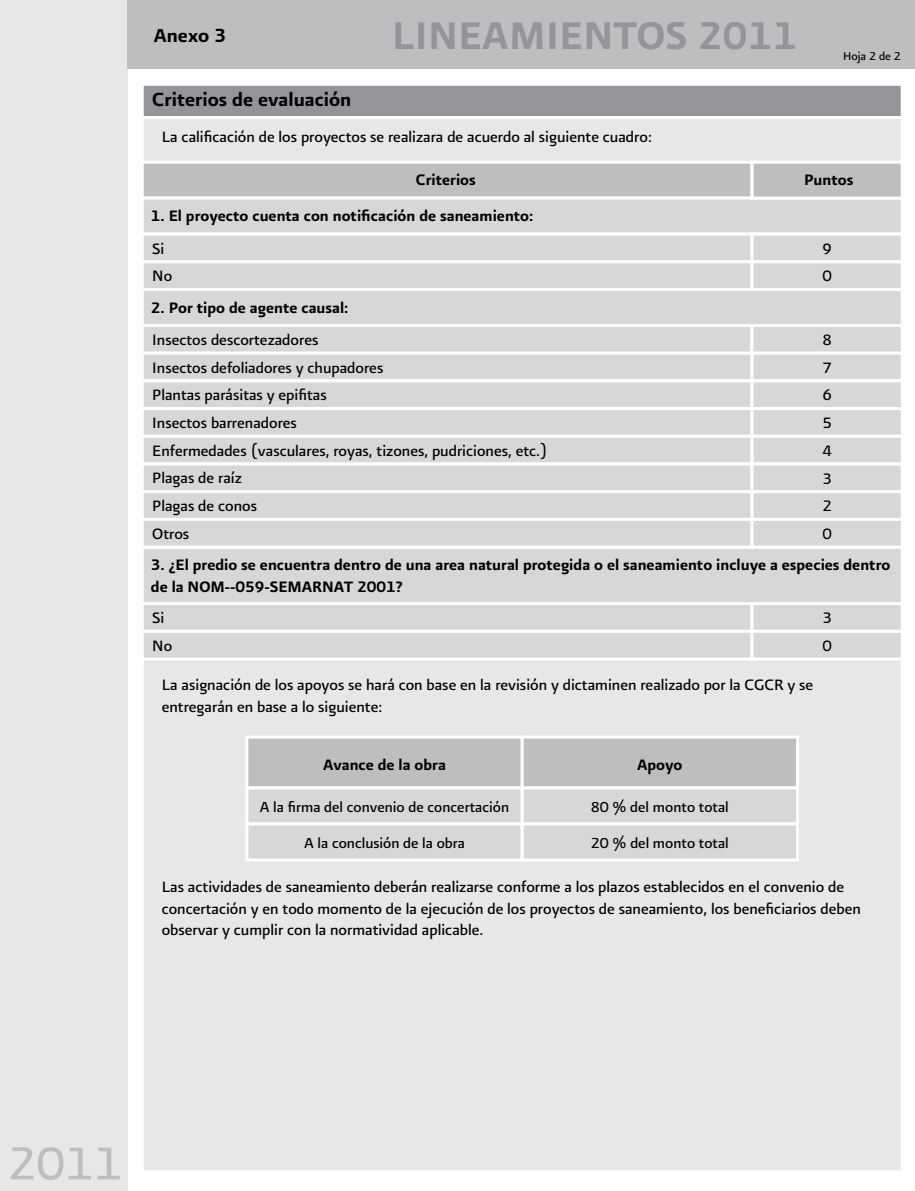
<style>
.page{position:relative;width:915px;height:1191px;background:#fff}
.page>*{position:absolute;margin:0;border:0;box-sizing:border-box;transform-origin:0 0}
.t1{font:45.75px "Presidencia Firme";letter-spacing:.01em;color:#939598}
.t2{font:22.5px "Presidencia Firme";color:#000}
.t3{font:18px/21.6px "Presidencia Base";color:#000}
.t4{font:18px/21.6px "Presidencia Firme";color:#000}
.t5{font:17.25px "Presidencia Base";color:#000}
.t6{font:13.5px "Presidencia Base";color:#000}
</style>
<div class="page">
<div style="left:0;top:0;width:128px;height:1191px;background:#e6e7e8"></div>
<div style="left:128px;top:0;width:786px;height:68px;background:#bcbec0"></div>
<svg style="left:11px;top:1147px;width:80px;height:33px"></svg>
<svg style="left:97px;top:1147px;width:23px;height:32px"></svg>
<div style="left:142px;top:84px;width:759px;height:1087px;background:#e6e7e8"></div>
<div style="left:142px;top:84px;width:759px;height:33px;background:#939598"></div>
<div style="left:141px;top:83px;width:762px;height:36px;border:3px solid #fff"></div>
<div style="left:142px;top:162px;width:609px;height:36px;background:#bcbec0"></div>
<div style="left:141px;top:161px;width:612px;height:39px;border:3px solid #fff"></div>
<div style="left:142px;top:198px;width:759px;height:36px;background:#d5d7d8"></div>
<div style="left:141px;top:197px;width:762px;height:39px;border:3px solid #fff"></div>
<div style="left:142px;top:234px;width:609px;height:28px;background:#d5d7d8"></div>
<div style="left:141px;top:233px;width:612px;height:30px;border:3px solid #fff"></div>
<div style="left:751px;top:234px;width:150px;height:28px;background:#d5d7d8"></div>
<div style="left:750px;top:233px;width:153px;height:30px;border:3px solid #fff"></div>
<div style="left:142px;top:262px;width:609px;height:27px;background:#d5d7d8"></div>
<div style="left:141px;top:260px;width:612px;height:31px;border:3px solid #fff"></div>
<div style="left:751px;top:262px;width:150px;height:27px;background:#d5d7d8"></div>
<div style="left:750px;top:260px;width:153px;height:31px;border:3px solid #fff"></div>
<div style="left:142px;top:547px;width:759px;height:56px;background:#d5d7d8"></div>
<div style="left:141px;top:545px;width:762px;height:60px;border:3px solid #fff"></div>
<div style="left:142px;top:603px;width:609px;height:28px;background:#d5d7d8"></div>
<div style="left:141px;top:602px;width:612px;height:31px;border:3px solid #fff"></div>
<div style="left:751px;top:603px;width:150px;height:28px;background:#d5d7d8"></div>
<div style="left:750px;top:602px;width:153px;height:31px;border:3px solid #fff"></div>
<div style="left:247px;top:737px;width:275px;height:51px;background:#bcbec0"></div>
<div style="left:245px;top:735px;width:278px;height:54px;border:3px solid #fff"></div>
<div style="left:522px;top:737px;width:275px;height:51px;background:#bcbec0"></div>
<div style="left:520px;top:735px;width:278px;height:54px;border:3px solid #fff"></div>
<div style="left:247px;top:788px;width:275px;height:36px;background:#d5d7d8"></div>
<div style="left:245px;top:786px;width:278px;height:39px;border:3px solid #fff"></div>
<div style="left:522px;top:788px;width:275px;height:36px;background:#d5d7d8"></div>
<div style="left:520px;top:786px;width:278px;height:39px;border:3px solid #fff"></div>
<div style="left:247px;top:824px;width:275px;height:36px;background:#d5d7d8"></div>
<div style="left:245px;top:822px;width:278px;height:39px;border:3px solid #fff"></div>
<div style="left:522px;top:824px;width:275px;height:36px;background:#d5d7d8"></div>
<div style="left:520px;top:822px;width:278px;height:39px;border:3px solid #fff"></div>
<div style="left:142px;top:631px;width:609px;height:28px;background:#d5d7d8"></div>
<div style="left:141px;top:630px;width:612px;height:30px;border:3px solid #fff"></div>
<div style="left:751px;top:631px;width:150px;height:28px;background:#d5d7d8"></div>
<div style="left:750px;top:630px;width:153px;height:30px;border:3px solid #fff"></div>
<div style="left:142px;top:289px;width:759px;height:36px;background:#d5d7d8"></div>
<div style="left:141px;top:288px;width:762px;height:39px;border:3px solid #fff"></div>
<div style="left:142px;top:325px;width:609px;height:28px;background:#d5d7d8"></div>
<div style="left:141px;top:324px;width:612px;height:31px;border:3px solid #fff"></div>
<div style="left:751px;top:325px;width:150px;height:28px;background:#d5d7d8"></div>
<div style="left:750px;top:324px;width:153px;height:31px;border:3px solid #fff"></div>
<div style="left:142px;top:353px;width:609px;height:28px;background:#d5d7d8"></div>
<div style="left:141px;top:352px;width:612px;height:30px;border:3px solid #fff"></div>
<div style="left:751px;top:353px;width:150px;height:28px;background:#d5d7d8"></div>
<div style="left:750px;top:352px;width:153px;height:30px;border:3px solid #fff"></div>
<div style="left:142px;top:381px;width:609px;height:27px;background:#d5d7d8"></div>
<div style="left:141px;top:379px;width:612px;height:31px;border:3px solid #fff"></div>
<div style="left:751px;top:381px;width:150px;height:27px;background:#d5d7d8"></div>
<div style="left:750px;top:379px;width:153px;height:31px;border:3px solid #fff"></div>
<div style="left:142px;top:408px;width:609px;height:28px;background:#d5d7d8"></div>
<div style="left:141px;top:407px;width:612px;height:31px;border:3px solid #fff"></div>
<div style="left:751px;top:408px;width:150px;height:28px;background:#d5d7d8"></div>
<div style="left:750px;top:407px;width:153px;height:31px;border:3px solid #fff"></div>
<div style="left:142px;top:436px;width:609px;height:28px;background:#d5d7d8"></div>
<div style="left:141px;top:435px;width:612px;height:30px;border:3px solid #fff"></div>
<div style="left:751px;top:436px;width:150px;height:28px;background:#d5d7d8"></div>
<div style="left:750px;top:435px;width:153px;height:30px;border:3px solid #fff"></div>
<div style="left:142px;top:464px;width:609px;height:28px;background:#d5d7d8"></div>
<div style="left:141px;top:462px;width:612px;height:31px;border:3px solid #fff"></div>
<div style="left:751px;top:464px;width:150px;height:28px;background:#d5d7d8"></div>
<div style="left:750px;top:462px;width:153px;height:31px;border:3px solid #fff"></div>
<div style="left:142px;top:492px;width:609px;height:27px;background:#d5d7d8"></div>
<div style="left:141px;top:490px;width:612px;height:31px;border:3px solid #fff"></div>
<div style="left:751px;top:492px;width:150px;height:27px;background:#d5d7d8"></div>
<div style="left:750px;top:490px;width:153px;height:31px;border:3px solid #fff"></div>
<div style="left:142px;top:519px;width:609px;height:28px;background:#d5d7d8"></div>
<div style="left:141px;top:518px;width:612px;height:30px;border:3px solid #fff"></div>
<div style="left:751px;top:519px;width:150px;height:28px;background:#d5d7d8"></div>
<div style="left:750px;top:518px;width:153px;height:30px;border:3px solid #fff"></div>
<div style="left:751px;top:162px;width:150px;height:36px;background:#bcbec0"></div>
<div style="left:750px;top:161px;width:153px;height:39px;border:3px solid #fff"></div>
<p class="t2" style="left:154px;top:23px;width:74px">Anexo 3</p>
<h1 class="t1" style="left:392px;top:9px;width:407px">LINEAMIENTOS 2011</h1>
<p class="t6" style="left:842px;top:48px;width:59px">Hoja 2 de 2</p>
<p class="t2" style="left:152px;top:87px;width:200px">Criterios de evaluación</p>
<p class="t3" style="left:162px;top:126px;width:491px">La calificación de los proyectos se realizara de acuerdo al siguiente cuadro:</p>
<p class="t4" style="left:416px;top:168px;width:61px">Criterios</p>
<p class="t4" style="left:151px;top:205px;width:384px">1. El proyecto cuenta con notificación de saneamiento:</p>
<p class="t4" style="left:803px;top:168px;width:51px">Puntos</p>
<p class="t3" style="left:152px;top:237px;width:14px">Si</p>
<p class="t3" style="left:822px;top:237px;width:11px">9</p>
<p class="t3" style="left:152px;top:265px;width:21px">No</p>
<p class="t3" style="left:822px;top:265px;width:11px">0</p>
<p class="t4" style="left:151px;top:296px;width:199px">2. Por tipo de agente causal:</p>
<p class="t3" style="left:152px;top:328px;width:167px">Insectos descortezadores</p>
<p class="t3" style="left:822px;top:329px;width:11px">8</p>
<p class="t3" style="left:152px;top:356px;width:232px">Insectos defoliadores y chupadores</p>
<p class="t3" style="left:822px;top:356px;width:11px">7</p>
<p class="t3" style="left:152px;top:384px;width:176px">Plantas parásitas y epifitas</p>
<p class="t3" style="left:822px;top:384px;width:11px">6</p>
<p class="t3" style="left:152px;top:411px;width:146px">Insectos barrenadores</p>
<p class="t3" style="left:822px;top:412px;width:11px">5</p>
<p class="t3" style="left:152px;top:439px;width:396px">Enfermedades (vasculares, royas, tizones, pudriciones, etc.)</p>
<p class="t3" style="left:822px;top:439px;width:11px">4</p>
<p class="t3" style="left:152px;top:467px;width:91px">Plagas de raíz</p>
<p class="t3" style="left:822px;top:467px;width:11px">3</p>
<p class="t3" style="left:152px;top:495px;width:106px">Plagas de conos</p>
<p class="t3" style="left:822px;top:495px;width:11px">2</p>
<p class="t3" style="left:152px;top:522px;width:38px">Otros</p>
<p class="t3" style="left:822px;top:522px;width:11px">0</p>
<p class="t4" style="left:151px;top:554px;width:740px">3. ¿El predio se encuentra dentro de una area natural protegida o el saneamiento incluye a especies dentro de la NOM--059-SEMARNAT 2001?</p>
<p class="t3" style="left:152px;top:606px;width:14px">Si</p>
<p class="t3" style="left:822px;top:606px;width:11px">3</p>
<p class="t3" style="left:152px;top:634px;width:21px">No</p>
<p class="t3" style="left:822px;top:634px;width:11px">0</p>
<p class="t3" style="left:162px;top:673px;width:653px">La asignación de los apoyos se hará con base en la revisión y dictaminen realizado por la CGCR y se entregarán en base a lo siguiente:</p>
<p class="t4" style="left:323px;top:753px;width:124px">Avance de la obra</p>
<p class="t4" style="left:637px;top:753px;width:47px">Apoyo</p>
<p class="t5" style="left:260px;top:797px;width:251px">A la firma del convenio de concertación</p>
<p class="t5" style="left:590px;top:797px;width:139px">80 % del monto total</p>
<p class="t5" style="left:304px;top:833px;width:162px">A la conclusión de la obra</p>
<p class="t5" style="left:590px;top:833px;width:139px">20 % del monto total</p>
<p class="t3" style="left:162px;top:875px;width:700px">Las actividades de saneamiento deberán realizarse conforme a los plazos establecidos en el convenio de concertación y en todo momento de la ejecución de los proyectos de saneamiento, los beneficiarios deben observar y cumplir con la normatividad aplicable.</p>
</div>
